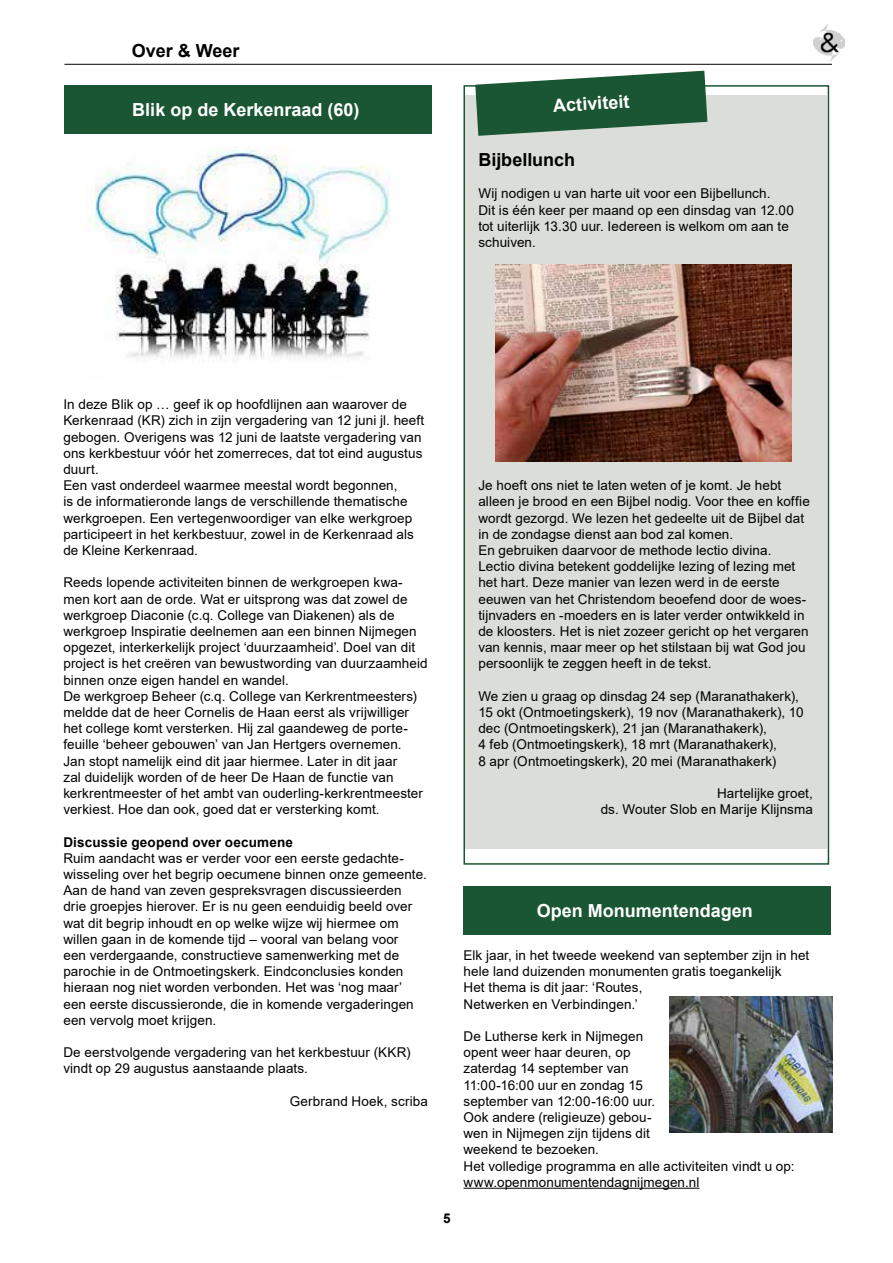
<style>
.page{position:relative;width:893px;height:1263px;background:#fff}
.page>*{position:absolute;margin:0;border:0;box-sizing:border-box;transform-origin:0 0}
.t1{font:700 18px "Arial";color:#fff}
.t2{font:700 18px "Arial";color:#000}
.t3{font:13.5px/16.2px "Arial";letter-spacing:.005em;color:#000}
.t4{font:700 13.5px "Arial";letter-spacing:.015em;color:#000}
</style>
<div class="page">
<hr style="left:64px;top:64px;width:768px;height:1px;background:#000">
<img style="left:814px;top:24px;width:31px;height:38px">
<div style="left:64px;top:86px;width:368px;height:48px;background:#1a5633"></div>
<img style="left:88px;top:148px;width:302px;height:214px">
<div style="left:75px;top:146px;width:349px;height:233px;border:1px solid #fff;border-radius:18px"></div>
<div style="left:466px;top:96px;width:361px;height:753px;background:#dbded8"></div>
<svg style="left:474px;top:70px;width:234px;height:66px"></svg>
<img style="left:496px;top:265px;width:295px;height:197px">
<hr style="left:463px;top:1188px;width:236px;height:1px;background:#000">
<div style="left:463px;top:886px;width:368px;height:48px;background:#1a5633"></div>
<img style="left:670px;top:996px;width:163px;height:136px">
<h1 class="t2" style="left:132px;top:38px;width:109px">Over &amp; Weer</h1>
<h1 class="t1" style="left:132px;top:97px;width:229px">Blik op de Kerkenraad (60)</h1>
<h1 class="t1" style="left:552px;top:93px;width:78px;rotate:-4deg">Activiteit</h1>
<h1 class="t2" style="left:478px;top:147px;width:98px">Bijbellunch</h1>
<p class="t3" style="left:478px;top:186px;width:317px">Wij nodigen u van harte uit voor een Bijbellunch.<br>Dit is één keer per maand op een dinsdag van 12.00 tot uiterlijk 13.30 uur. Iedereen is welkom om aan te schuiven.</p>
<p class="t3" style="left:63px;top:396px;width:362px">In deze Blik op … geef ik op hoofdlijnen aan waarover de Kerkenraad (KR) zich in zijn vergadering van 12 juni jl. heeft gebogen. Overigens was 12 juni de laatste vergadering van ons kerkbestuur vóór het zomerreces, dat tot eind augustus duurt.<br>Een vast onderdeel waarmee meestal wordt begonnen,<br>is de informatieronde langs de verschillende thematische werkgroepen. Een vertegenwoordiger van elke werkgroep participeert in het kerkbestuur, zowel in de Kerkenraad als de Kleine Kerkenraad.</p>
<p class="t3" style="left:63px;top:574px;width:366px">Reeds lopende activiteiten binnen de werkgroepen kwa&shy;men kort aan de orde. Wat er uitsprong was dat zowel de werkgroep Diaconie (c.q. College van Diakenen) als de werkgroep Inspiratie deelnemen aan een binnen Nijmegen opgezet, interkerkelijk project ‘duurzaamheid’. Doel van dit project is het creëren van bewustwording van duurzaamheid binnen onze eigen handel en wandel.<br>De werkgroep Beheer (c.q. College van Kerkrentmeesters) meldde dat de heer Cornelis de Haan eerst als vrijwilliger het college komt versterken. Hij zal gaandeweg de porte&shy;feuille ‘beheer gebouwen’ van Jan Hertgers overnemen.<br>Jan stopt namelijk eind dit jaar hiermee. Later in dit jaar<br>zal duidelijk worden of de heer De Haan de functie van kerkrentmeester of het ambt van ouderling-kerkrentmeester verkiest. Hoe dan ook, goed dat er versterking komt.</p>
<p class="t4" style="left:63px;top:832px;width:231px">Discussie geopend over oecumene</p>
<p class="t3" style="left:63px;top:850px;width:365px">Ruim aandacht was er verder voor een eerste gedachte&shy;wisseling over het begrip oecumene binnen onze gemeente.<br>Aan de hand van zeven gespreksvragen discussieerden drie groepjes hierover. Er is nu geen eenduidig beeld over wat dit begrip inhoudt en op welke wijze wij hiermee om willen gaan in de komende tijd – vooral van belang voor<br>een verdergaande, constructieve samenwerking met de parochie in de Ontmoetingskerk. Eindconclusies konden hieraan nog niet worden verbonden. Het was ‘nog maar’ een eerste discussieronde, die in komende vergaderingen een vervolg moet krijgen.</p>
<p class="t3" style="left:63px;top:1044px;width:349px">De eerstvolgende vergadering van het kerkbestuur (KKR) vindt op 29 augustus aanstaande plaats.</p>
<p class="t3" style="left:290px;top:1093px;width:140px">Gerbrand Hoek, scriba</p>
<p class="t3" style="left:478px;top:477px;width:333px">Je hoeft ons niet te laten weten of je komt. Je hebt alleen je brood en een Bijbel nodig. Voor thee en koffie wordt gezorgd. We lezen het gedeelte uit de Bijbel dat in de zondagse dienst aan bod zal komen.<br>En gebruiken daarvoor de methode lectio divina.<br>Lectio divina betekent goddelijke lezing of lezing met het hart. Deze manier van lezen werd in de eerste eeuwen van het Christendom beoefend door de woes&shy;tijnvaders en -moeders en is later verder ontwikkeld in de kloosters. Het is niet zozeer gericht op het vergaren van kennis, maar meer op het stilstaan bij wat God jou persoonlijk te zeggen heeft in de tekst.</p>
<p class="t3" style="left:478px;top:688px;width:327px">We zien u graag op dinsdag 24 sep (Maranathakerk), 15 okt (Ontmoetingskerk), 19 nov (Maranathakerk), 10 dec (Ontmoetingskerk), 21 jan (Maranathakerk),<br>4 feb (Ontmoetingskerk), 18 mrt (Maranathakerk),<br>8 apr (Ontmoetingskerk), 20 mei (Maranathakerk)</p>
<p class="t3" style="left:601px;top:785px;width:214px;text-align:right">Hartelijke groet,<br>ds. Wouter Slob en Marije Klijnsma</p>
<p class="t4" style="left:443px;top:1209px;width:9px">5</p>
<h1 class="t1" style="left:537px;top:898px;width:218px">Open Monumentendagen</h1>
<p class="t3" style="left:463px;top:947px;width:347px">Elk jaar, in het tweede weekend van september zijn in het hele land duizenden monumenten gratis toegankelijk<br>Het thema is dit jaar: ‘Routes,<br>Netwerken en Verbindingen.’</p>
<p class="t3" style="left:463px;top:1028px;width:332px">De Lutherse kerk in Nijmegen<br>opent weer haar deuren, op<br>zaterdag 14 september van<br>11:00-16:00 uur en zondag 15<br>september van 12:00-16:00 uur.<br>Ook andere (religieuze) gebou-<br>wen in Nijmegen zijn tijdens dit<br>weekend te bezoeken.<br>Het volledige programma en alle activiteiten vindt u op: www.openmonumentendagnijmegen.nl</p>
</div>
